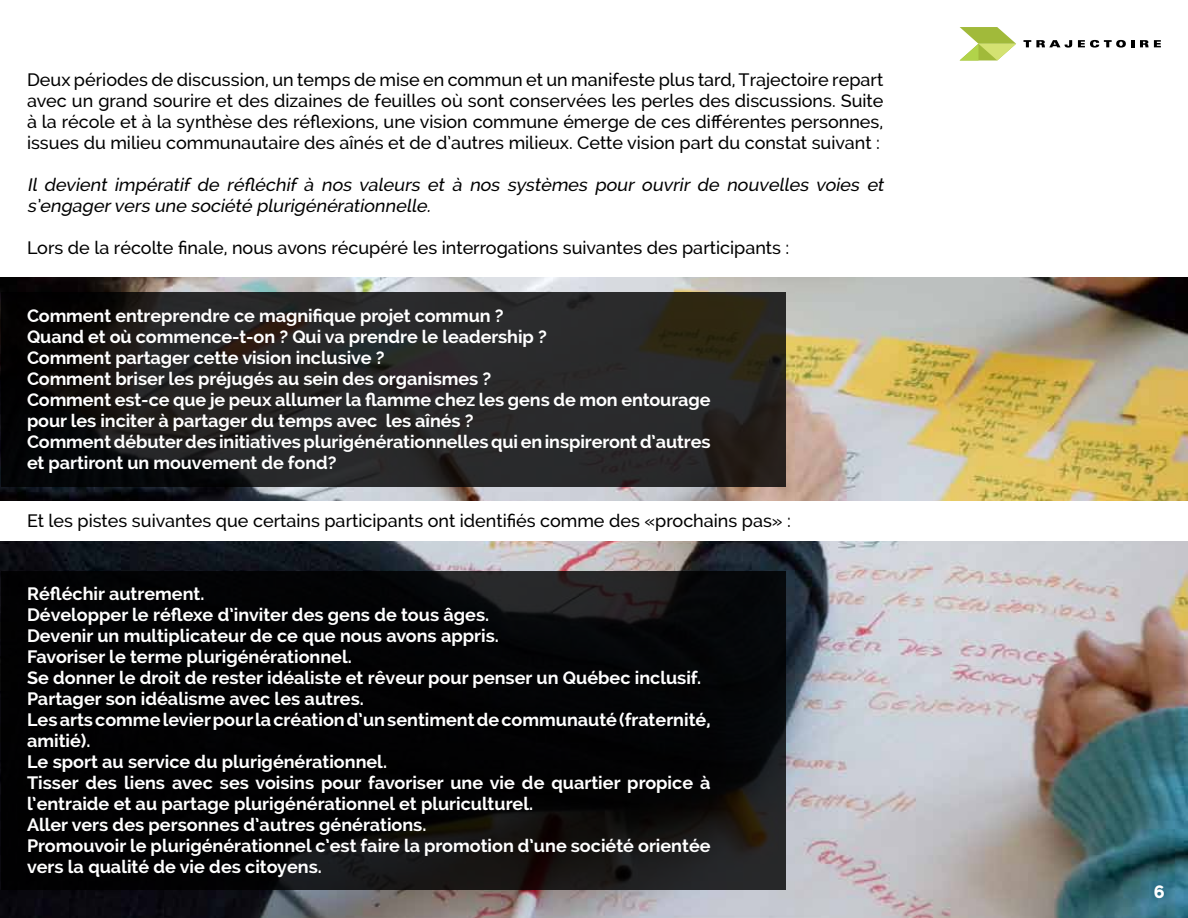
<style>
.page{position:relative;width:1188px;height:918px;background:#fff}
.page>*{position:absolute;margin:0;border:0;box-sizing:border-box;transform-origin:0 0}
.t1{font:700 18px/21px "Raleway";color:#fff}
.t2{font:500 18px/21px "Raleway";color:#000;text-align:justify}
.t3{font:italic 500 18px/21px "Raleway";color:#000}
.t4{font:800 18px "Raleway";color:#fff}
</style>
<div class="page">
<img style="left:0;top:278px;width:1188px;height:640px">
<svg style="left:1px;top:292px;width:784px;height:194px;background:#222120"></svg>
<svg style="left:1px;top:571px;width:784px;height:319px;background:#070708"></svg>
<svg style="left:1024px;top:40px;width:48px;height:8px"></svg>
<svg style="left:1078px;top:40px;width:56px;height:8px"></svg>
<svg style="left:1140px;top:40px;width:21px;height:7px"></svg>
<svg style="left:960px;top:27px;width:56px;height:33px"></svg>
<div style="left:0;top:501px;width:1188px;height:39px;background:#fff"></div>
<p class="t2" style="left:27px;top:69px;width:858px">Deux périodes de discussion, un temps de mise en commun et un manifeste plus tard, Trajectoire repart avec un grand sourire et des dizaines de feuilles où sont conservées les perles des discussions. Suite à la récole et à la synthèse des réflexions, une vision commune émerge de ces différentes personnes, issues du milieu communautaire des aînés et de d’autres milieux. Cette vision part du constat suivant :</p>
<p class="t3" style="left:27px;top:174px;width:862px">Il devient impératif de réfléchif à nos valeurs et à nos systèmes pour ouvrir de nouvelles voies et s’engagervers une société plurigénérationnelle.</p>
<p class="t2" style="left:27px;top:237px;width:764px">Lors de la récolte finale, nous avons récupéré les interrogations suivantes des participants :</p>
<p class="t1" style="left:27px;top:305px;width:685px">Comment entreprendre ce magnifique projet commun ?<br>Quand et où commence-t-on ? Qui va prendre le leadership ?<br>Comment partager cette vision inclusive ?<br>Comment briser les préjugés au sein des organismes ?<br>Comment est-ce que je peux allumer la flamme chez les gens de mon entourage pour les inciter à partager du temps avec les aînés ?<br>Comment débuter des initiatives plurigénérationnelles qui en inspireront d’autres et partiront un mouvement de fond?</p>
<p class="t2" style="left:27px;top:510px;width:766px">Et les pistes suivantes que certains participants ont identifiés comme des «prochains pas» :</p>
<p class="t1" style="left:27px;top:583px;width:685px">Réfléchir autrement.<br>Développer le réflexe d’inviter des gens de tous âges.<br>Devenir un multiplicateur de ce que nous avons appris.<br>Favoriser le terme plurigénérationnel.<br>Se donner le droit de rester idéaliste et rêveur pour penser un Québec inclusif.<br>Partager son idéalisme avec les autres.<br>Les arts comme levier pour la création d’un sentiment de communauté (fraternité, amitié).<br>Le sport au service du plurigénérationnel.<br>Tisser des liens avec ses voisins pour favoriser une vie de quartier propice à l’entraide et au partage plurigénérationnel et pluriculturel.<br>Aller vers des personnes d’autres générations.<br>Promouvoir le plurigénérationnel c’est faire la promotion d’une société orientée vers la qualité de vie des citoyens.</p>
<p class="t4" style="left:1154px;top:882px;width:12px">6</p>
</div>
